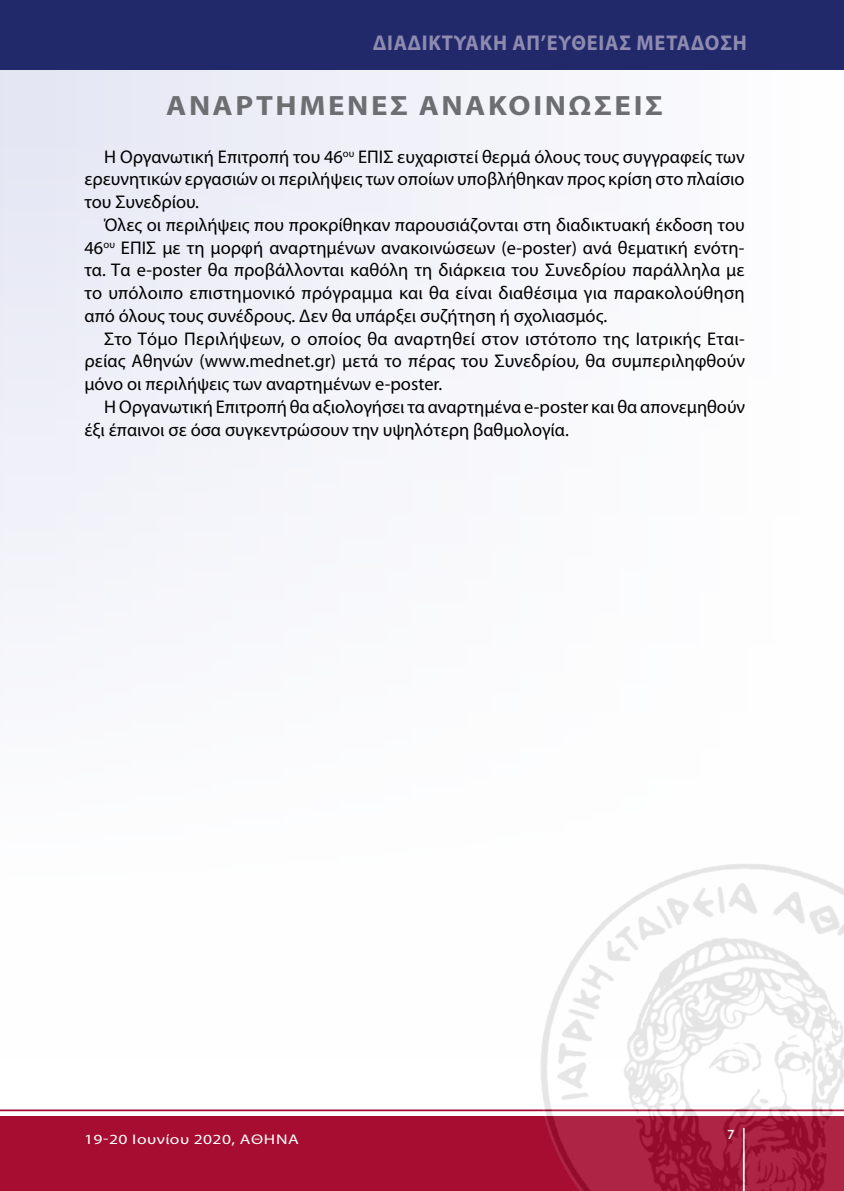
<style>
.page{position:relative;width:844px;height:1191px;background:#fff}
.page>*{position:absolute;margin:0;border:0;box-sizing:border-box;transform-origin:0 0}
.t1{font:700 28px "Myriad Pro";letter-spacing:.1em;color:#6d6e71;scale:1.1 1}
.t2{font:700 21.35px "Myriad Pro";letter-spacing:.04em;color:#8f8bb0;scale:.95 1}
.t3{font:18.38px/22.8px "Myriad Pro";color:#000;text-align:justify}
.t4{font:14px "Myriad Pro";letter-spacing:.025em;color:#fff;scale:1.25 1}
.t5{font:600 14px "Myriad Pro";color:#fff}
</style>
<div class="page">
<div style="left:0;top:46px;width:843px;height:1012px;background:linear-gradient(to right,#f2f3f9,#fefefe)"></div>
<div style="left:0;top:1116px;width:843px;height:75px;background:#a60d30"></div>
<div style="left:0;top:0;width:843px;height:69px;background:#22296b"></div>
<hr style="left:0;top:1109px;width:843px;height:2px;background:#a60d30">
<img style="left:538px;top:861px;width:305px;height:330px">
<p class="t2" style="left:373px;top:29px;width:395px">ΔΙΑΔΙΚΤΥΑΚΗ ΑΠ’ΕΥΘΕΙΑΣ METAΔΟΣΗ</p>
<h1 class="t1" style="left:166px;top:88px;width:453px">ΑΝΑΡΤΗΜΕΝ ΕΣ ΑΝΑΚΟΙΝΩΣΕΙΣ</h1>
<p class="t3" style="left:84px;top:145px;width:661px;text-indent:20px">H Οργανωτική Επιτροπή του 46<sup>ου</sup> ΕΠΙΣ ευχαριστεί θερμά όλους τους συγγραφείς των ερευνητικών εργασιών οι περιλήψεις των οποίων υποβλήθηκαν προς κρίση στο πλαίσιο του Συνεδρίου.</p>
<p class="t3" style="left:84px;top:213px;width:661px;text-indent:20px">Όλες οι περιλήψεις που προκρίθηκαν παρουσιάζονται στη διαδικτυακή έκδοση του 46<sup>ου</sup> ΕΠΙΣ με τη μορφή αναρτημένων ανακοινώσεων (e-poster) ανά θεματική ενότη&shy;τα. Τα e-poster θα προβάλλονται καθόλη τη διάρκεια του Συνεδρίου παράλληλα με το υπόλοιπο επιστημονικό πρόγραμμα και θα είναι διαθέσιμα για παρακολούθηση από όλους τους συνέδρους. Δεν θα υπάρξει συζήτηση ή σχολιασμός.</p>
<p class="t3" style="left:84px;top:327px;width:662px;text-indent:20px">Στο Τόμο Περιλήψεων, ο οποίος θα αναρτηθεί στον ιστότοπο της Ιατρικής Εται&shy;ρείας Αθηνών (www.mednet.gr) μετά το πέρας του Συνεδρίου, θα συμπεριληφθούν μόνο οι περιλήψεις των αναρτημένων e-poster.</p>
<p class="t3" style="left:84px;top:395px;width:662px;text-indent:20px">Η Οργανωτική Επιτροπή θα αξιολογήσει τα αναρτημένα e-poster και θα απονεμηθούν έξι έπαινοι σε όσα συγκεντρώσουν την υψηλότερη βαθμολογία.</p>
<p class="t4" style="left:84px;top:1130px;width:173px">19-20 Iουνίου 2020, ΑΘΗΝΑ</p>
<p class="t5" style="left:727px;top:1125px;width:9px">7</p>
</div>
